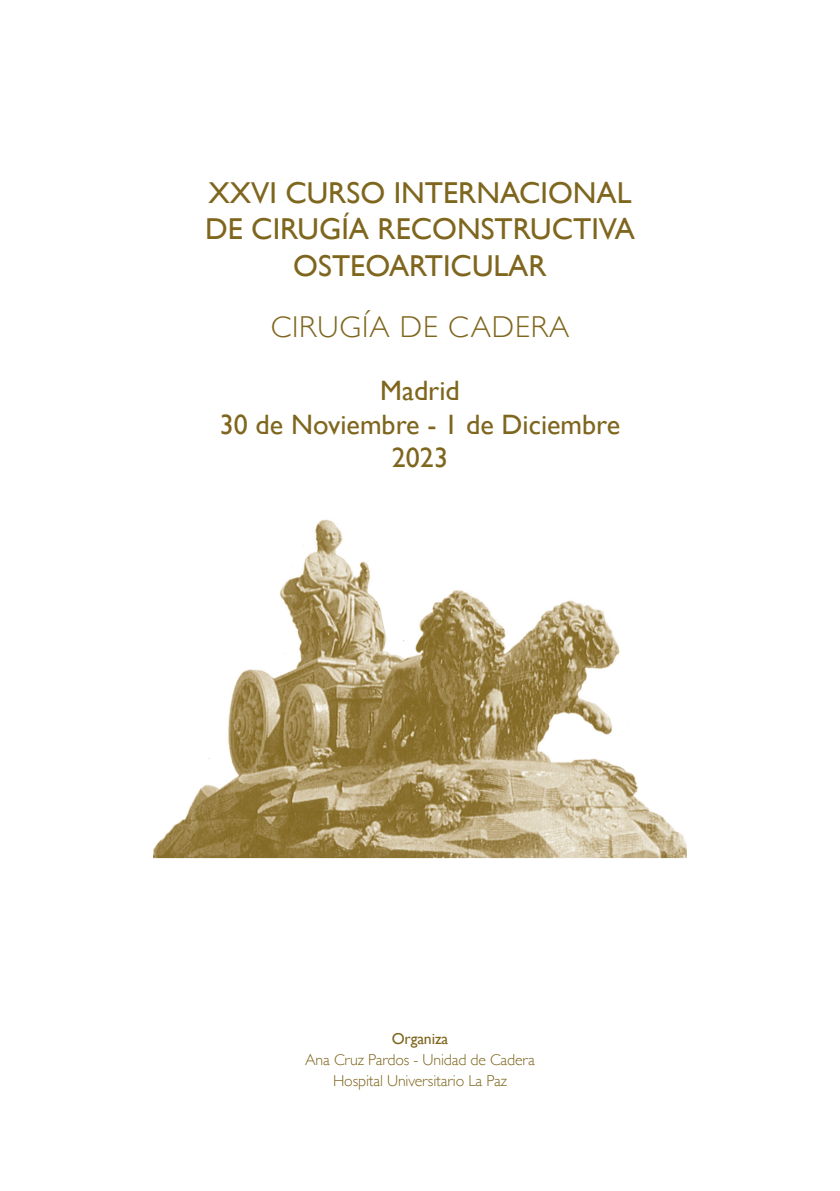
<style>
.page{position:relative;width:840px;height:1191px;background:#fff}
.page>*{position:absolute;margin:0;border:0;box-sizing:border-box;transform-origin:0 0}
.t1{font:30.2px "Gill Sans";color:#7f661e}
.t2{font:300 30.2px "Gill Sans";letter-spacing:.03em;color:#7f661e}
.t3{font:28px "Gill Sans";color:#7f661e}
.t4{font:300 15.8px "Gill Sans";letter-spacing:-.01em;color:#7f661e}
.t5{font:15.8px "Gill Sans";letter-spacing:-.01em;color:#7f661e}
</style>
<div class="page">
<img style="left:154px;top:519px;width:531px;height:340px">
<p class="t1" style="left:208px;top:175px;width:424px">XXVI CURSO INTERNACIONAL</p>
<p class="t1" style="left:205px;top:211px;width:431px">DE CIRUGÍA RECONSTRUCTIVA</p>
<p class="t1" style="left:293px;top:248px;width:255px">OSTEOARTICULAR</p>
<p class="t2" style="left:270px;top:303px;width:300px">CIRUGÍA DE CADERA</p>
<p class="t3" style="left:380px;top:374px;width:81px">Madrid</p>
<p class="t3" style="left:220px;top:408px;width:401px">30 de Noviembre - 1 de Diciembre</p>
<p class="t3" style="left:392px;top:441px;width:57px">2023</p>
<p class="t5" style="left:391px;top:1029px;width:58px">Organiza</p>
<p class="t4" style="left:305px;top:1047px;width:231px">Ana Cruz Pardos - Unidad de Cadera</p>
<p class="t4" style="left:333px;top:1068px;width:175px">Hospital Universitario La Paz</p>
</div>
